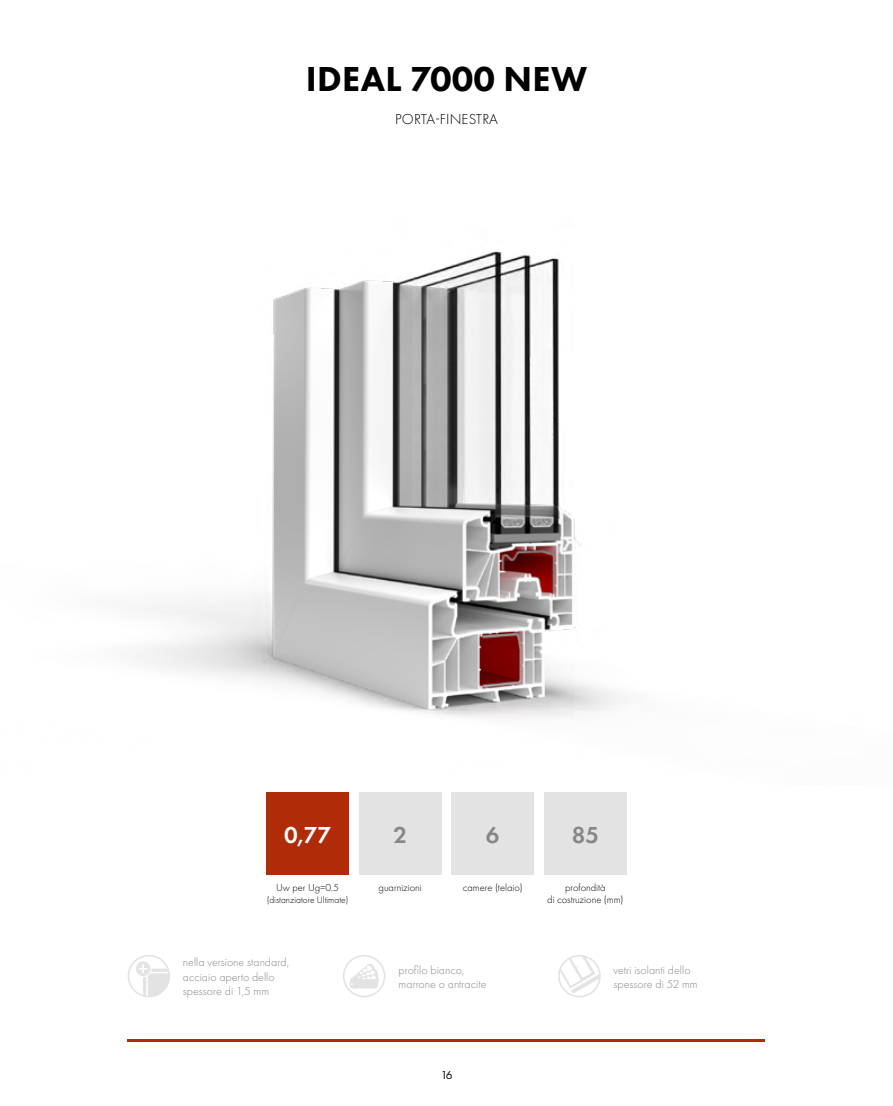
<style>
.page{position:relative;width:893px;height:1106px;background:#fff}
.page>*{position:absolute;margin:0;border:0;box-sizing:border-box;transform-origin:0 0}
.t1{font:800 36px "Futura PT";letter-spacing:.01em;color:#000}
.t2{font:600 24px "Futura PT";color:#fff}
.t3{font:600 24px "Futura PT";color:#878787}
.t4{font:300 15px "Futura PT";letter-spacing:.01em;color:#000}
.t5{font:300 12px/14.4px "Futura PT";color:#878787}
.t6{font:12px "Futura PT";color:#000}
.t7{font:300 10.5px/12px "Futura PT";color:#000;text-align:center}
.t8{font:300 9.75px "Futura PT";color:#000}
</style>
<div class="page">
<img style="left:138px;top:251px;width:489px;height:467px">
<svg style="left:128px;top:955px;width:42px;height:43px"></svg>
<div style="left:266px;top:792px;width:83px;height:82px;background:#b02b08"></div>
<div style="left:359px;top:792px;width:82px;height:82px;background:#e3e3e3"></div>
<div style="left:452px;top:792px;width:82px;height:82px;background:#e3e3e3"></div>
<div style="left:544px;top:792px;width:82px;height:82px;background:#e3e3e3"></div>
<hr style="left:128px;top:1039px;width:637px;height:3px;background:#b02b08">
<div style="left:343px;top:954px;width:42px;height:43px;border:2px solid #e3e3e3;border-radius:50%"></div>
<svg style="left:350px;top:963px;width:29px;height:25px"></svg>
<svg style="left:558px;top:955px;width:43px;height:43px"></svg>
<h1 class="t1" style="left:306px;top:57px;width:283px">IDEAL 7000 NEW</h1>
<p class="t4" style="left:395px;top:110px;width:104px">PORTA-FINESTRA</p>
<h2 class="t2" style="left:284px;top:819px;width:49px">0,77</h2>
<p class="t7" style="left:276px;top:881px;width:64px">Uw per Ug=0.5</p>
<p class="t8" style="left:267px;top:894px;width:83px">(distanziatore Ultimate)</p>
<h2 class="t3" style="left:393px;top:819px;width:15px">2</h2>
<p class="t7" style="left:379px;top:881px;width:45px">guarnizioni</p>
<h2 class="t3" style="left:486px;top:819px;width:15px">6</h2>
<p class="t7" style="left:463px;top:881px;width:61px">camere (telaio)</p>
<h2 class="t3" style="left:572px;top:819px;width:29px">85</h2>
<p class="t7" style="left:547px;top:881px;width:78px">profondità<br>di costruzione (mm)</p>
<p class="t5" style="left:183px;top:955px;width:108px">nella versione standard, acciaio aperto dello spessore di 1,5 mm</p>
<p class="t5" style="left:399px;top:962px;width:89px">profilo bianco, marrone o antracite</p>
<p class="t5" style="left:613px;top:962px;width:86px">vetri isolanti dello spessore di 52 mm</p>
<p class="t6" style="left:440px;top:1067px;width:14px">16</p>
</div>
